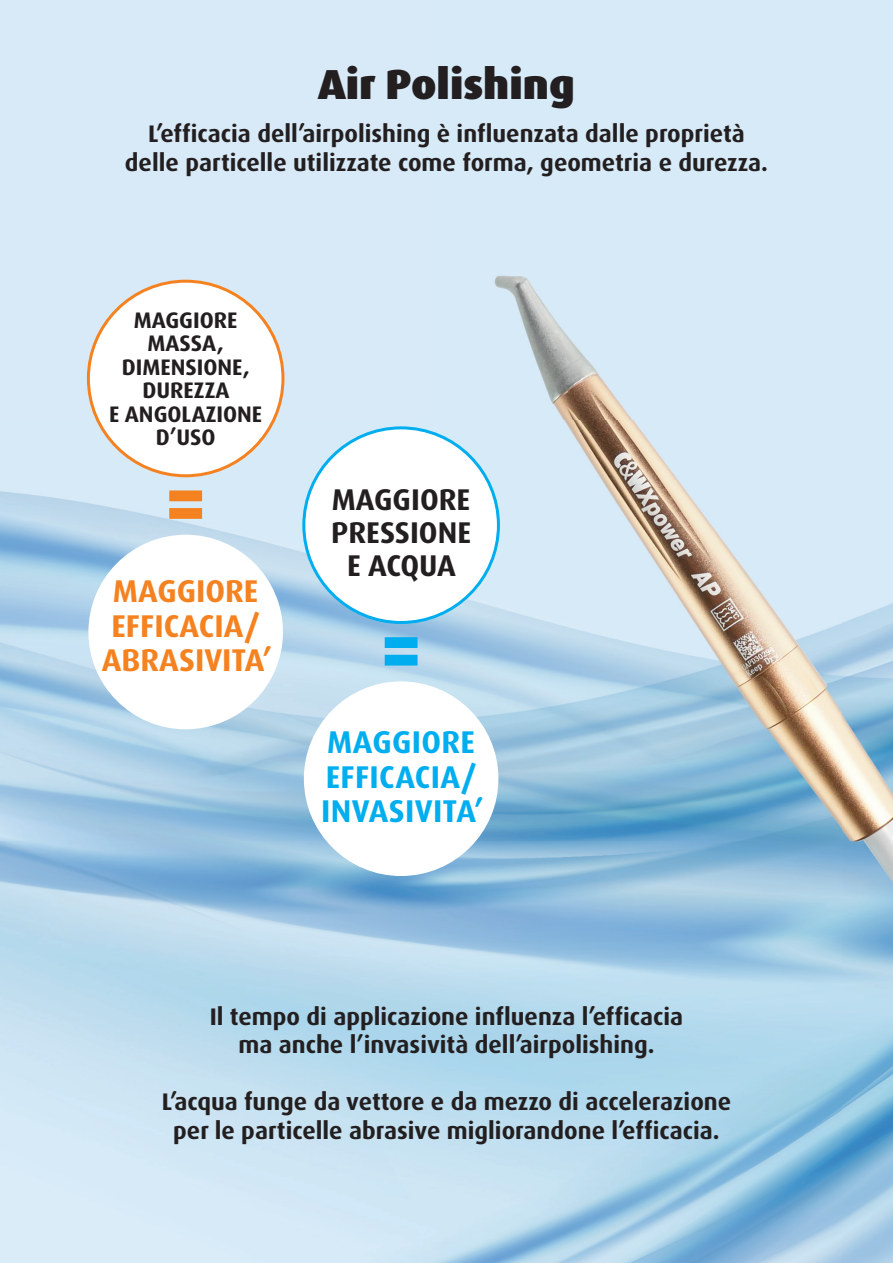
<style>
.page{position:relative;width:893px;height:1263px;background:#fff}
.page>*{position:absolute;margin:0;border:0;box-sizing:border-box;transform-origin:0 0}
.t1{font:900 72px "Dax Pro";color:#f58220}
.t2{font:900 72px "Dax Pro";color:#00aeef}
.t3{font:900 42px "Dax Pro";color:#231f20}
.t4{font:700 31.5px/34.5px "Dax Pro";color:#f58220;text-align:center}
.t5{font:700 31.5px/34.5px "Dax Pro";letter-spacing:.01em;color:#00aeef}
.t6{font:700 30px/33px "Dax Pro";color:#231f20;text-align:center}
.t7{font:700 24px/28.5px "Dax Pro";color:#231f20;text-align:center}
.t8{font:700 22.5px/23.4px "Dax Pro";color:#231f20;text-align:center}
</style>
<div class="page">
<img style="left:0;top:0;width:893px;height:1263px">
<div style="left:88px;top:281px;width:195px;height:195px;background:#fff;border-radius:50%"></div>
<div style="left:88px;top:535px;width:195px;height:194px;background:#fff;border-radius:50%"></div>
<div style="left:304px;top:428px;width:194px;height:194px;background:#fff;border-radius:50%"></div>
<div style="left:304px;top:681px;width:194px;height:195px;background:#fff;border-radius:50%"></div>
<h2 class="t3" style="left:318px;top:57px;width:258px">Air Polishing</h2>
<p class="t7" style="left:125px;top:120px;width:645px">L’efficacia dell’airpolishing è influenzata dalle proprietà delle particelle utilizzate come forma, geometria e durezza.</p>
<p class="t8" style="left:109px;top:309px;width:155px">MAGGIORE<br>MASSA,<br>DIMENSIONE,<br>DUREZZA<br>E ANGOLAZIONE<br>D’USO</p>
<h1 class="t1" style="left:166px;top:455px;width:41px">=</h1>
<h3 class="t4" style="left:102px;top:574px;width:172px">MAGGIORE<br>EFFICACIA/<br>ABRASIVITA’</h3>
<p class="t6" style="left:331px;top:483px;width:141px">MAGGIORE<br>PRESSIONE<br>E ACQUA</p>
<h1 class="t2" style="left:381px;top:602px;width:41px">=</h1>
<h3 class="t5" style="left:321px;top:725px;width:164px">MAGGIORE<br>EFFICACIA/<br>INVASIVITA’</h3>
<p class="t7" style="left:210px;top:1002px;width:475px">Il tempo di applicazione influenza l’efficacia ma anche l’invasività dell’airpolishing.</p>
<p class="t7" style="left:162px;top:1088px;width:571px">L’acqua funge da vettore e da mezzo di accelerazione per le particelle abrasive migliorandone l’efficacia.</p>
</div>
